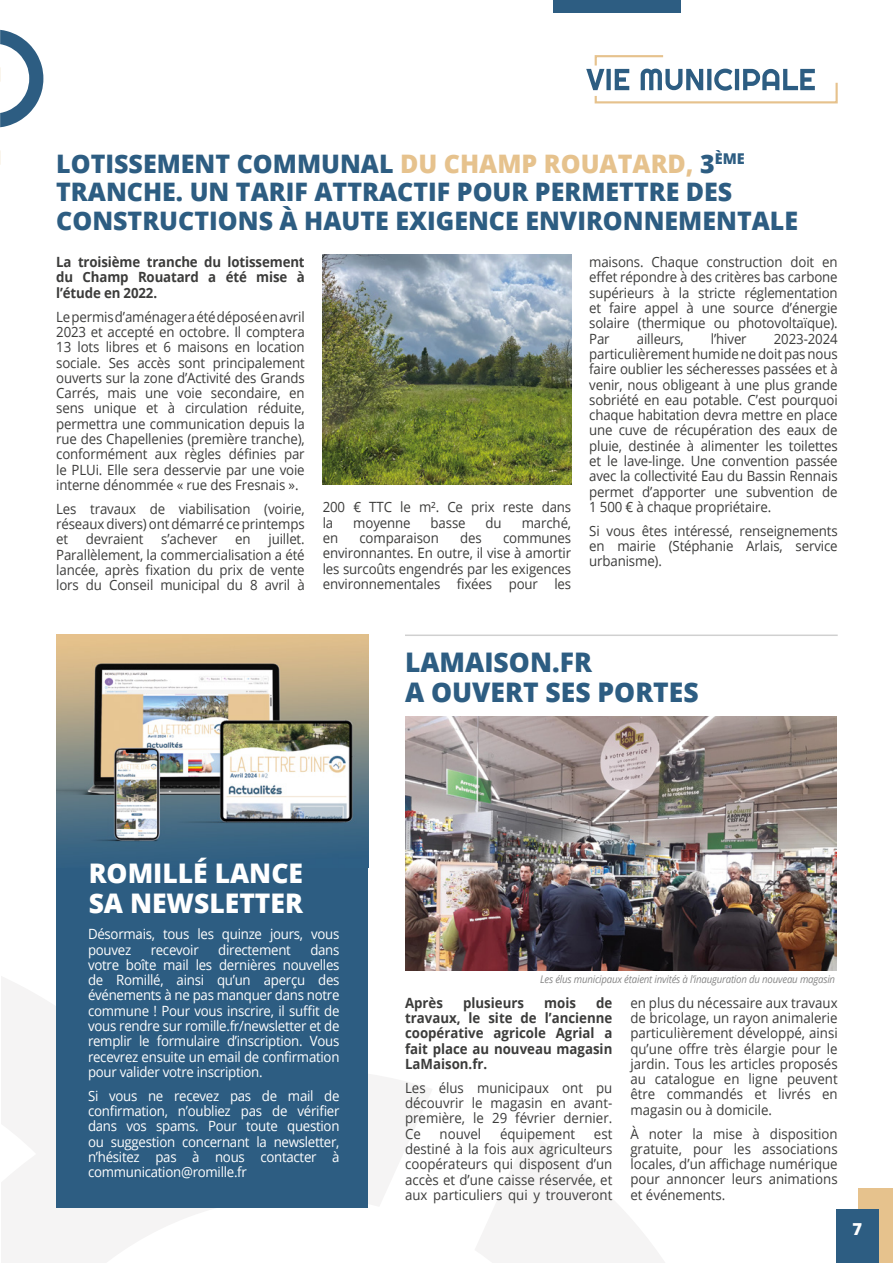
<style>
.page{position:relative;width:893px;height:1263px;background:#fff}
.page>*{position:absolute;margin:0;border:0;box-sizing:border-box;transform-origin:0 0}
.t1{font:800 27px/30px "Open Sans";color:#2d5d82}
.t2{font:800 27px/30px "Open Sans";color:#fff}
.t3{font:800 25.5px/28.5px "Open Sans";color:#2d5d82}
.t4{font:800 16.5px "Open Sans";color:#fff}
.t5{font:14.1px/15.3px "Open Sans";letter-spacing:-.01em;color:#3c3c3b;text-align:justify;scale:.94 1}
.t6{font:14.1px/15.3px "Open Sans";letter-spacing:-.02em;color:#fff;text-align:justify;scale:.94 1}
.t7{font:700 14.1px/15.3px "Open Sans";color:#3c3c3b;text-align:justify;scale:.94 1}
.t8{font:italic 10.5px "Open Sans";letter-spacing:-.02em;color:#878787;scale:.92 1}
.s1{color:#e6c28d}
</style>
<div class="page">
<svg style="left:1px;top:976px;width:55px;height:91px;fill:#f5f4f4"></svg>
<svg style="left:1px;top:1067px;width:431px;height:196px;fill:#f5f4f4"></svg>
<svg style="left:164px;top:1132px;width:501px;height:131px"></svg>
<div style="left:553px;top:0;width:127px;height:13px;background:#2d5d82"></div>
<svg style="left:0;top:30px;width:43px;height:135px"></svg>
<div style="left:858px;top:1188px;width:35px;height:75px;background:#e6c28d"></div>
<div style="left:836px;top:1210px;width:43px;height:53px;background:#2d5d82"></div>
<svg style="left:586px;top:55px;width:252px;height:49px"></svg>
<img style="left:323px;top:254px;width:248px;height:230px">
<div style="left:56px;top:790px;width:312px;height:418px;background:#2d5d82"></div>
<img style="left:56px;top:634px;width:312px;height:218px">
<hr style="left:405px;top:634px;width:433px;height:2px;background:#d0d0d0">
<img style="left:405px;top:716px;width:431px;height:254px">
<h2 class="t3" style="left:56px;top:148px;width:743px">LOTISSEMENT COMMUNAL <span class="s1">DU CHAMP ROUATARD,</span> 3<sup>ÈME<br></sup>TRANCHE. UN TARIF ATTRACTIF POUR PERMETTRE DES<br>CONSTRUCTIONS À HAUTE EXIGENCE ENVIRONNEMENTALE</h2>
<p class="t7" style="left:56px;top:254px;width:266px">La troisième tranche du lotissement du Champ Rouatard a été mise à l’étude en 2022.</p>
<p class="t5" style="left:56px;top:308px;width:266px">Le permis d’aménager a été déposé en avril 2023 et accepté en octobre. Il comptera 13 lots libres et 6 maisons en location sociale. Ses accès sont principalement ouverts sur la zone d’Activité des Grands Carrés, mais une voie secondaire, en sens unique et à circulation réduite, permettra une communication depuis la rue des Chapellenies (première tranche), conformément aux règles définies par le PLUi. Elle sera desservie par une voie interne dénommée « rue des Fresnais ».</p>
<p class="t5" style="left:56px;top:501px;width:266px">Les travaux de viabilisation (voirie, réseaux divers) ont démarré ce printemps et</p>
<p class="t5" style="left:56px;top:531px;width:266px;text-indent:212px">juillet.<br>Parallèlement, la commercialisation a été lancée, après fixation du prix de vente lors du Conseil municipal du 8 avril à</p>
<p class="t5" style="left:86px;top:531px;width:63px">devraient</p>
<p class="t5" style="left:161px;top:531px;width:61px">s’achever</p>
<p class="t5" style="left:235px;top:531px;width:18px">en</p>
<p class="t5" style="left:323px;top:499px;width:266px">200 € TTC le m². Ce prix reste dans la</p>
<p class="t5" style="left:353px;top:514px;width:63px">moyenne</p>
<p class="t5" style="left:431px;top:514px;width:39px">basse</p>
<p class="t5" style="left:486px;top:514px;width:19px">du</p>
<p class="t5" style="left:522px;top:514px;width:54px">marché,</p>
<p class="t5" style="left:323px;top:530px;width:18px">en</p>
<p class="t5" style="left:359px;top:530px;width:86px">comparaison</p>
<p class="t5" style="left:460px;top:530px;width:24px">des</p>
<p class="t5" style="left:323px;top:530px;width:266px;text-indent:180px">communes environnantes. En outre, il vise à amortir les surcoûts engendrés par les exigences environnementales fixées pour les</p>
<p class="t5" style="left:589px;top:254px;width:266px">maisons. Chaque construction doit en effet répondre à des critères bas carbone supérieurs à la stricte réglementation et faire appel à une source d’énergie solaire (thermique ou photovoltaïque).<br>Par</p>
<p class="t5" style="left:637px;top:331px;width:51px">ailleurs,</p>
<p class="t5" style="left:711px;top:331px;width:40px">l’hiver</p>
<p class="t5" style="left:589px;top:331px;width:266px;text-indent:185px">2023-2024 particulièrement humide ne doit pas nous faire oublier les sécheresses passées et à venir, nous obligeant à une plus grande sobriété en eau potable. C’est pourquoi chaque habitation devra mettre en place une cuve de récupération des eaux de pluie, destinée à alimenter les toilettes et le lave-linge. Une convention passée avec la collectivité Eau du Bassin Rennais permet d’apporter une subvention de 1 500 € à chaque propriétaire.</p>
<p class="t5" style="left:589px;top:523px;width:266px">Si vous êtes intéressé, renseignements en mairie (Stéphanie Arlais, service urbanisme).</p>
<h1 class="t1" style="left:405px;top:646px;width:295px">LAMAISON.FR<br>A OUVERT SES PORTES</h1>
<h1 class="t2" style="left:89px;top:856px;width:216px">ROMILLÉ LANCE<br>SA NEWSLETTER</h1>
<p class="t6" style="left:88px;top:926px;width:269px">Désormais, tous les quinze jours, vous pouvez</p>
<p class="t6" style="left:88px;top:941px;width:269px;text-indent:222px">dans votre boîte mail les dernières nouvelles de Romillé, ainsi qu’un aperçu des événements à ne pas manquer dans notre commune ! Pour vous inscrire, il suffit de vous rendre sur romille.fr/newsletter et de remplir le formulaire d’inscription. Vous recevrez ensuite un email de confirmation pour valider votre inscription.</p>
<p class="t6" style="left:88px;top:1088px;width:269px">Si vous ne recevez pas de mail de confirmation, n’oubliez pas de vérifier dans vos spams. Pour toute question ou suggestion concernant la newsletter, n’hésitez pas à nous contacter à communication@romille.fr</p>
<p class="t6" style="left:151px;top:941px;width:53px">recevoir</p>
<p class="t6" style="left:218px;top:941px;width:79px">directement</p>
<p class="t8" style="left:540px;top:972px;width:322px">Les élus municipaux étaient invités à l’inauguration du nouveau magasin</p>
<p class="t7" style="left:405px;top:994px;width:42px">Après</p>
<p class="t7" style="left:463px;top:994px;width:66px">plusieurs</p>
<p class="t7" style="left:544px;top:994px;width:35px">mois</p>
<p class="t7" style="left:405px;top:994px;width:222px;text-indent:191px">de travaux, le site de l’ancienne coopérative agricole Agrial a fait place au nouveau magasin LaMaison.fr.</p>
<p class="t5" style="left:405px;top:1079px;width:222px">Les élus municipaux ont pu découvrir le magasin en avant&shy;première, le 29 février dernier.<br>Ce</p>
<p class="t5" style="left:440px;top:1125px;width:46px">nouvel</p>
<p class="t5" style="left:500px;top:1125px;width:81px">équipement</p>
<p class="t5" style="left:405px;top:1125px;width:222px;text-indent:189px">est destiné à la fois aux agriculteurs coopérateurs qui disposent d’un accès et d’une caisse réservée, et aux particuliers qui y trouveront</p>
<p class="t5" style="left:630px;top:994px;width:222px">en plus du nécessaire aux travaux de bricolage, un rayon animalerie particulièrement développé, ainsi qu’une offre très élargie pour le jardin. Tous les articles proposés au catalogue en ligne peuvent être commandés et livrés en magasin ou à domicile.</p>
<p class="t5" style="left:630px;top:1125px;width:222px">À noter la mise à disposition gratuite, pour les associations locales, d’un affichage numérique pour annoncer leurs animations et événements.</p>
<p class="t4" style="left:853px;top:1217px;width:11px">7</p>
</div>
